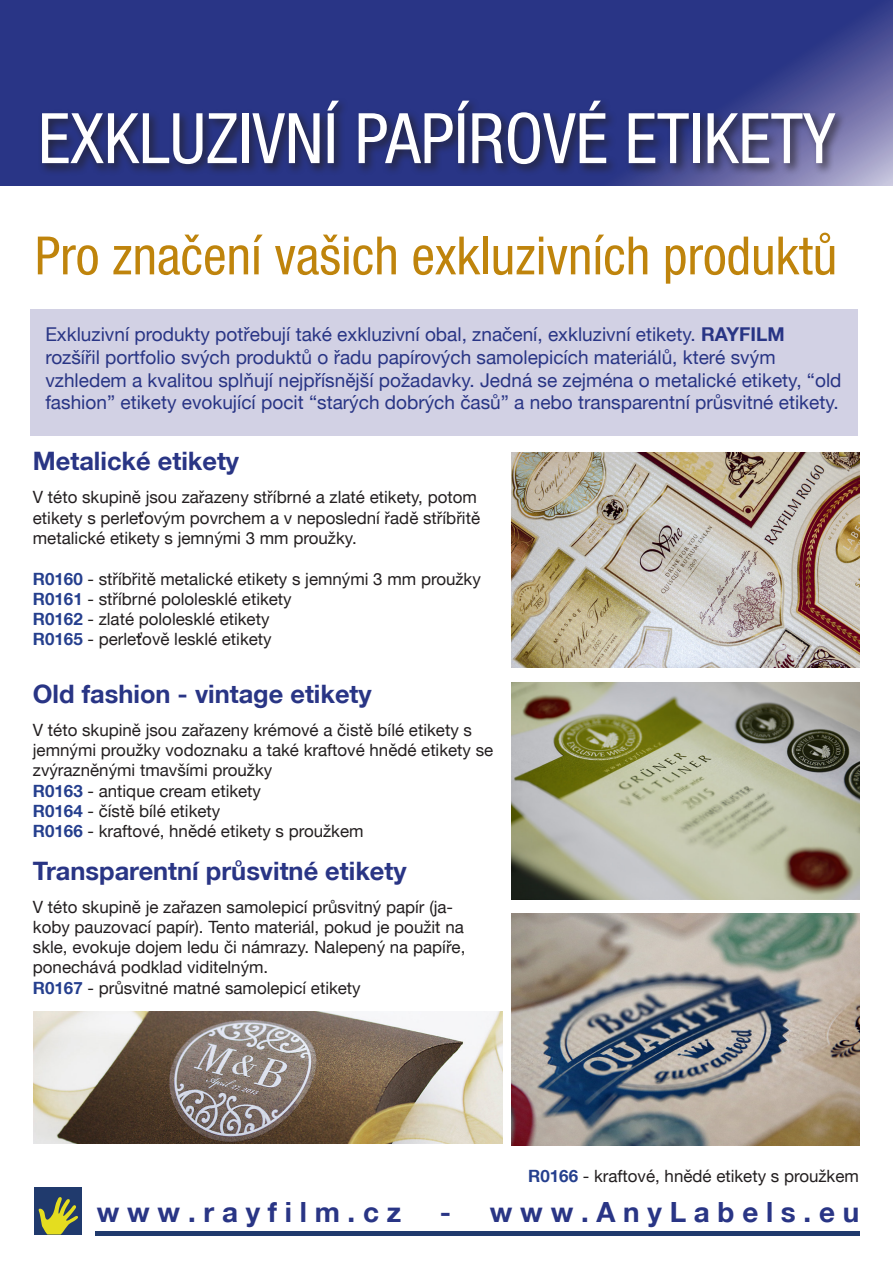
<style>
.page{position:relative;width:893px;height:1263px;background:#fff}
.page>*{position:absolute;margin:0;border:0;box-sizing:border-box;transform-origin:0 0}
.t1{font:condensed 69.75px "Helvetica KM";color:#fff}
.t2{font:condensed 52.8px "Helvetica KM";color:#bf840c}
.t3{font:700 27.75px "Helvetica KM";color:#293585}
.t4{font:700 25.35px "Helvetica KM";color:#293585}
.t5{font:19.05px/22.8px "Helvetica KM";color:#293585}
.t6{font:16.95px/20.2px "Helvetica KM";color:#231f20}
.s1{font-weight:700}
.s2{font-weight:700;color:#253f8e}
</style>
<div class="page">
<hr style="left:96px;top:1231px;width:764px;height:4px;background:#203a6d">
<svg style="left:0;top:0;width:893px;height:185px;background:#303b89"></svg>
<div style="left:38px;top:97px;width:809px;height:79px;background:#231f20;opacity:.75"></div>
<div style="left:31px;top:309px;width:827px;height:126px;background:#d2d1e4"></div>
<div style="left:34px;top:1186px;width:48px;height:48px;background:#203a6d"></div>
<svg style="left:38px;top:1197px;width:40px;height:37px"></svg>
<img style="left:512px;top:452px;width:347px;height:216px">
<img style="left:512px;top:683px;width:347px;height:217px">
<img style="left:512px;top:914px;width:347px;height:232px">
<img style="left:33px;top:1012px;width:469px;height:132px">
<p class="t1" style="left:38px;top:98px;width:799px">EXKLUZIVNÍ PAPÍROVÉ ETIKETY</p>
<p class="t2" style="left:35px;top:225px;width:804px">Pro značení vašich exkluzivních produktů</p>
<p class="t5" style="left:45px;top:323px;width:798px">Exkluzivní produkty potřebují také exkluzivní obal, značení, exkluzivní etikety. <span class="s1">RAYFILM </span>rozšířil portfolio svých produktů o řadu papírových samolepicích materiálů, které svým vzhledem a kvalitou splňují nejpřísnější požadavky. Jedná se zejména o metalické etikety, “old fashion” etikety evokující pocit “starých dobrých časů” a nebo transparentní průsvitné etikety.</p>
<p class="t4" style="left:33px;top:446px;width:208px">Metalické etikety</p>
<p class="t6" style="left:33px;top:487px;width:449px">V této skupině jsou zařazeny stříbrné a zlaté etikety, potom etikety s perleťovým povrchem a v neposlední řadě stříbřitě metalické etikety s jemnými 3 mm proužky.</p>
<p class="t6" style="left:33px;top:569px;width:449px"><span class="s2">R0160</span> - stříbřitě metalické etikety s jemnými 3 mm proužky</p>
<p class="t6" style="left:33px;top:589px;width:260px"><span class="s2">R0161</span> - stříbrné pololesklé etikety</p>
<p class="t6" style="left:33px;top:609px;width:238px"><span class="s2">R0162</span> - zlaté pololesklé etikety</p>
<p class="t6" style="left:33px;top:629px;width:240px"><span class="s2">R0165</span> - perleťově lesklé etikety</p>
<p class="t4" style="left:33px;top:678px;width:340px">Old fashion - vintage etikety</p>
<p class="t6" style="left:33px;top:720px;width:462px">V této skupině jsou zařazeny krémové a čistě bílé etikety s jemnými proužky vodoznaku a také kraftové hnědé etikety se zvýrazněnými tmavšími proužky</p>
<p class="t6" style="left:33px;top:781px;width:230px"><span class="s2">R0163</span> - antique cream etikety</p>
<p class="t6" style="left:33px;top:801px;width:189px"><span class="s2">R0164</span> - čístě bílé etikety</p>
<p class="t6" style="left:33px;top:821px;width:332px"><span class="s2">R0166</span> - kraftové, hnědé etikety s proužkem</p>
<p class="t4" style="left:33px;top:855px;width:375px">Transparentní průsvitné etikety</p>
<p class="t6" style="left:33px;top:896px;width:434px">V této skupině je zařazen samolepicí průsvitný papír (ja&shy;koby pauzovací papír). Tento materiál, pokud je použit na skle, evokuje dojem ledu či námrazy. Nalepený na papíře, ponechává podklad viditelným.</p>
<p class="t6" style="left:33px;top:978px;width:329px"><span class="s2">R0167</span> - průsvitné matné samolepicí etikety</p>
<p class="t6" style="left:528px;top:1166px;width:332px"><span class="s2">R0166</span> - kraftové, hnědé etikety s proužkem</p>
<p class="t3" style="left:97px;top:1195px;width:306px">w w w . r a y f i l m . c z</p>
<p class="t3" style="left:440px;top:1195px;width:421px">- w w w . A n y L a b e l s . e u</p>
</div>
